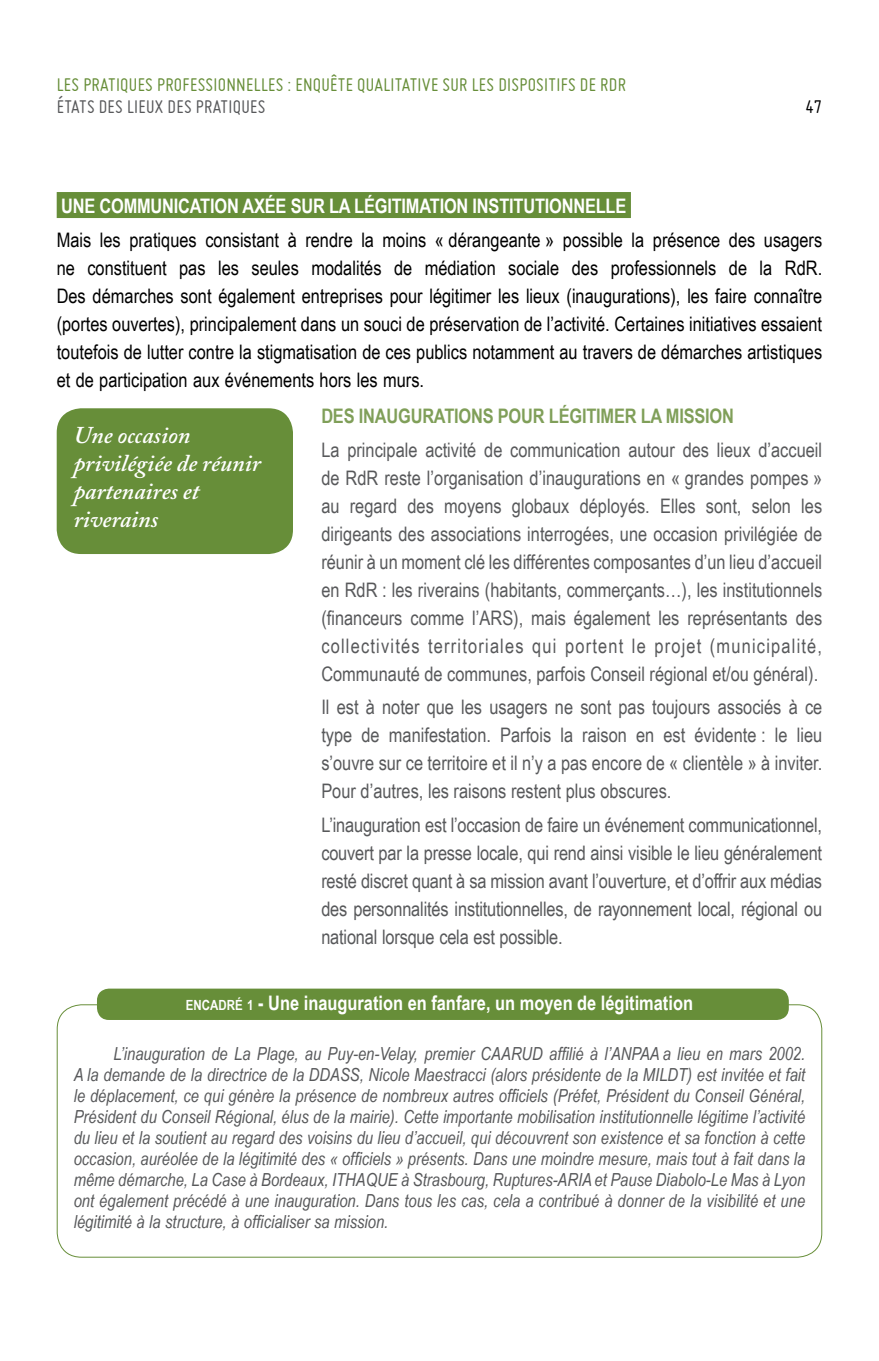
<style>
.page{position:relative;width:879px;height:1361px;background:#fff}
.page>*{position:absolute;margin:0;border:0;box-sizing:border-box;transform-origin:0 0}
.t1{font:italic 600 24px/28px "Adobe Caslon Pro";color:#fff}
.t2{font:20px/28px "Arial Narrow";color:#58595b;text-align:justify}
.t3{font:20px/28px "Arial Narrow";color:#000;text-align:justify}
.t4{font:700 20px "Arial Narrow";color:#fff}
.t5{font:20px "Miso";letter-spacing:.015em;color:#678e39}
.t6{font:700 20px "Arial Narrow";letter-spacing:-.01em;color:#809f59}
.t7{font:20px "Miso";letter-spacing:.015em;color:#58595b}
.t8{font:20px "Miso";color:#000}
.t9{font:italic 18px/21px "Arial Narrow";color:#58595b;text-align:justify}
.s1{font-size:14px}
</style>
<div class="page">
<div style="left:57px;top:192px;width:574px;height:26px;background:#678e39"></div>
<div style="left:97px;top:988px;width:692px;height:32px;background:#678e39;border-radius:12px"></div>
<div style="left:57px;top:408px;width:236px;height:146px;background:#678e39;border-radius:24px"></div>
<p class="t5" style="left:57px;top:73px;width:568px">LES PRATIQUES PROFESSIONN ELLES : ENQUÊTE QUALITATIVE SUR LES DISPOSITIFS DE RDR</p>
<p class="t7" style="left:57px;top:96px;width:210px">ÉTATS DES LI EUX DES PRATIQ UES</p>
<p class="t8" style="left:805px;top:96px;width:18px">47</p>
<p class="t4" style="left:61px;top:191px;width:101px">UNE COMMUNICATION</p>
<p class="t4" style="left:242px;top:191px;width:61px">AXÉESUR</p>
<p class="t4" style="left:329px;top:191px;width:101px">LA LÉGITIMATION</p>
<p class="t4" style="left:472px;top:191px;width:11px">INSTITUTIONNE</p>
<p class="t4" style="left:596px;top:191px;width:30px">LLE</p>
<p class="t3" style="left:57px;top:225px;width:767px">Mais les pratiques consistant à rendre la moins « dérangeante » possible la présence des usagers ne constituent pas les seules modalités de médiation sociale des professionnels de la RdR.<br>Des démarches sont également entreprises pour légitimer les lieux (inaugurations), les faire connaître (portes ouvertes), principalement dans un souci de préservation de l’activité. Certaines initiatives essaient toutefois de lutter contre la stigmatisation de ces publics notamment au travers de démarches artistiques et de participation aux événements hors les murs.</p>
<p class="t1" style="left:74px;top:421px;width:189px">Une occasion privilégiée de réunir partenaires et riverains</p>
<p class="t6" style="left:321px;top:401px;width:48px">DES INAU</p>
<p class="t6" style="left:398px;top:401px;width:24px">GURATIONS</p>
<p class="t6" style="left:498px;top:401px;width:13px">POUR</p>
<p class="t6" style="left:549px;top:401px;width:141px">LÉGITIMER LA MISSION</p>
<p class="t2" style="left:321px;top:435px;width:502px">La principale activité de communication autour des lieux d’accueil de RdR reste l’organisation d’inaugurations en « grandes pompes » au regard des moyens globaux déployés. Elles sont, selon les dirigeants des associations interrogées, une occasion privilégiée de réunir à un moment clé les différentes composantes d’un lieu d’accueil en RdR : les riverains (habitants, commerçants…), les institutionnels (financeurs comme l’ARS), mais également les représentants des collectivités territoriales qui portent le projet (municipalité, Communauté de communes, parfois Conseil régional et/ou général).</p>
<p class="t2" style="left:321px;top:692px;width:502px">Il est à noter que les usagers ne sont pas toujours associés à ce type de manifestation. Parfois la raison en est évidente : le lieu s’ouvre sur ce territoire et il n’y a pas encore de « clientèle » à inviter.<br>Pour d’autres, les raisons restent plus obscures.</p>
<p class="t2" style="left:321px;top:810px;width:502px">L’inauguration est l’occasion de faire un événement communicationnel, couvert par la presse locale, qui rend ainsi visible le lieu généralement resté discret quant à sa mission avant l’ouverture, et d’offrir aux médias des personnalités institutionnelles, de rayonnement local, régional ou national lorsque cela est possible.</p>
<p class="t4" style="left:186px;top:988px;width:508px"><span class="s1">ENCADRÉ 1</span> - UNE INAUGURATION EN FANFARE, UN MOYEN DE LÉGITIMATION</p>
<p class="t9" style="left:74px;top:1042px;width:733px;text-indent:40px">L’inauguration de La Plage, au Puy-en-Velay, premier CAARUD affilié à l’ANPAA a lieu en mars 2002.<br>A la demande de la directrice de la DDASS, Nicole Maestracci (alors présidente de la MILDT) est invitée et fait le déplacement, ce qui génère la présence de nombreux autres officiels (Préfet, Président du Conseil Général, Président du Conseil Régional, élus de la mairie). Cette importante mobilisation institutionnelle légitime l’activité du lieu et la soutient au regard des voisins du lieu d’accueil, qui découvrent son existence et sa fonction à cette occasion, auréolée de la légitimité des « officiels » présents. Dans une moindre mesure, mais tout à fait dans la même démarche, La Case à Bordeaux, ITHAQUE à Strasbourg, Ruptures-ARIA et Pause Diabolo-Le Mas à Lyon ont également précédé à une inauguration. Dans tous les cas, cela a contribué à donner de la visibilité et une légitimité à la structure, à officialiser sa mission.</p>
</div>
